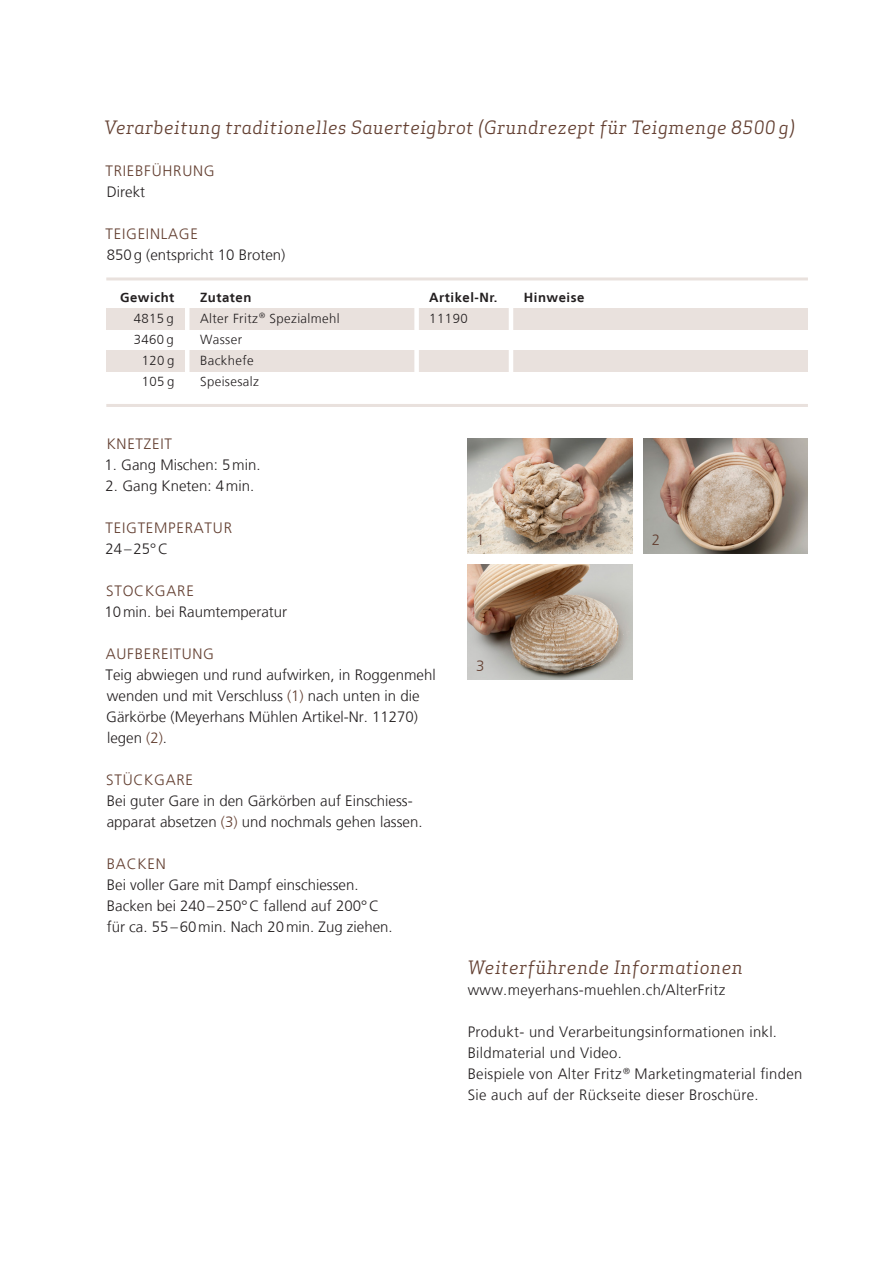
<style>
.page{position:relative;width:893px;height:1263px;background:#fff}
.page>*{position:absolute;margin:0;border:0;box-sizing:border-box;transform-origin:0 0}
._03_Lead_grau{font:italic 18px "Apex Serif";letter-spacing:.03em;color:#633f31}
._01_GS{font:300 15px/21px "Frutiger LT";color:#231f20}
._03_Lead_grau-2{font:300 15px/21px "Frutiger LT";letter-spacing:.02em;color:#231f20}
._02_UT{font:300 15px "Frutiger LT";letter-spacing:.05em;color:#633f31}
._01_GS-2{font:300 15px "Frutiger LT";color:#633f31}
._01_GS-3{font:300 13.2px "Frutiger LT";letter-spacing:.03em;color:#231f20}
._01_GS-4{font:700 13.2px "Frutiger LT";letter-spacing:.04em;color:#231f20}
._03_Lead_grau-3{font:300 13.2px "Frutiger LT";letter-spacing:.03em;color:#231f20}
._03_Lead_grau-4{font:700 13.2px "Frutiger LT";letter-spacing:.04em;color:#231f20}
.s1{color:#633f31}
</style>
<div class="page">
<div style="left:106px;top:308px;width:702px;height:21px;background:#e9e1dd"></div>
<div style="left:106px;top:350px;width:702px;height:21px;background:#e9e1dd"></div>
<hr style="left:185px;top:293px;width:4px;height:114px;background:#fff">
<div style="left:414px;top:295px;width:5px;height:112px;background:#fff"></div>
<hr style="left:509px;top:294px;width:4px;height:113px;background:#fff">
<hr style="left:106px;top:277px;width:702px;height:3px;background:#e9e1dd">
<hr style="left:106px;top:404px;width:702px;height:3px;background:#e9e1dd">
<img style="left:468px;top:439px;width:164px;height:115px">
<img style="left:644px;top:439px;width:164px;height:115px">
<img style="left:468px;top:565px;width:164px;height:115px">
<p class="_03_Lead_grau" style="left:104px;top:115px;width:692px">Verarbeitung traditionelles Sauerteigbrot (Grundrezept für Teigmenge 8500 g)</p>
<p class="_02_UT" style="left:106px;top:162px;width:111px">TRIEBFÜHRUNG</p>
<p class="_01_GS" style="left:107px;top:181px;width:40px">Direkt</p>
<p class="_02_UT" style="left:106px;top:225px;width:94px">TEIGEINLAGE</p>
<p class="_01_GS" style="left:107px;top:244px;width:180px">850g (entspricht 10 Broten)</p>
<p class="_03_Lead_grau-4" style="left:120px;top:289px;width:56px">Gewicht</p>
<p class="_03_Lead_grau-3" style="left:134px;top:311px;width:42px">4815 g</p>
<p class="_03_Lead_grau-3" style="left:134px;top:332px;width:42px">3460 g</p>
<p class="_03_Lead_grau-3" style="left:142px;top:353px;width:34px">120 g</p>
<p class="_03_Lead_grau-3" style="left:142px;top:374px;width:34px">105 g</p>
<p class="_01_GS-4" style="left:429px;top:289px;width:70px">Artikel-Nr.</p>
<p class="_01_GS-3" style="left:429px;top:311px;width:40px">11190</p>
<p class="_01_GS-4" style="left:200px;top:289px;width:53px">Zutaten</p>
<p class="_01_GS-4" style="left:524px;top:289px;width:62px">Hinweise</p>
<p class="_01_GS-3" style="left:200px;top:311px;width:141px">Alter Fritz <sup>®</sup> Spezialmehl</p>
<p class="_01_GS-3" style="left:200px;top:332px;width:44px">Wasser</p>
<p class="_01_GS-3" style="left:200px;top:353px;width:55px">Backhefe</p>
<p class="_01_GS-3" style="left:200px;top:374px;width:60px">Speisesalz</p>
<p class="_02_UT" style="left:107px;top:435px;width:67px">KNETZEIT</p>
<p class="_01_GS" style="left:105px;top:454px;width:158px">1. Gang Mischen: 5min.</p>
<p class="_01_GS" style="left:106px;top:475px;width:150px">2. Gang Kneten: 4min.</p>
<p class="_02_UT" style="left:106px;top:519px;width:128px">TEIGTEMPERATUR</p>
<p class="_01_GS" style="left:106px;top:538px;width:64px">24–25°C</p>
<p class="_02_UT" style="left:106px;top:582px;width:89px">STOCKGARE</p>
<p class="_01_GS" style="left:105px;top:601px;width:184px">10min. bei Raumtemperatur</p>
<p class="_02_UT" style="left:106px;top:645px;width:110px">AUFBEREITUNG</p>
<p class="_01_GS" style="left:106px;top:664px;width:332px">Teig abwiegen und rund aufwirken, in Roggenmehl wenden und mit Verschluss <span class="s1">(1)</span> nach unten in die Gärkörbe (Meyerhans Mühlen Artikel-Nr. 11270) legen <span class="s1">(2)</span>.</p>
<p class="_02_UT" style="left:106px;top:771px;width:88px">STÜCKGARE</p>
<p class="_01_GS" style="left:107px;top:790px;width:317px">Bei guter Gare in den Gärkörben auf Einschiess&shy;apparat absetzen <span class="s1">(3)</span> und nochmals gehen lassen.</p>
<p class="_02_UT" style="left:107px;top:855px;width:60px">BACKEN</p>
<p class="_01_GS" style="left:107px;top:874px;width:287px">Bei voller Gare mit Dampf einschiessen.<br>Backen bei 240–250°C fallend auf 200°C für ca. 55–60min. Nach 20min. Zug ziehen.</p>
<p class="_01_GS-2" style="left:476px;top:531px;width:10px">1</p>
<p class="_01_GS-2" style="left:476px;top:658px;width:10px">3</p>
<p class="_01_GS-2" style="left:652px;top:531px;width:10px">2</p>
<p class="_03_Lead_grau" style="left:468px;top:955px;width:276px">Weiterführende Informationen</p>
<p class="_03_Lead_grau-2" style="left:468px;top:979px;width:259px">www.meyerhans-muehlen.ch/AlterFritz</p>
<p class="_03_Lead_grau-2" style="left:468px;top:1021px;width:311px">Produkt- und Verarbeitungsinformationen inkl.<br>Bildmaterial und Video.</p>
<p class="_03_Lead_grau-2" style="left:468px;top:1063px;width:336px">Beispiele von Alter Fritz <sup>®</sup> Marketingmaterial finden<br>Sie auch auf der Rückseite dieser Broschüre.</p>
</div>
